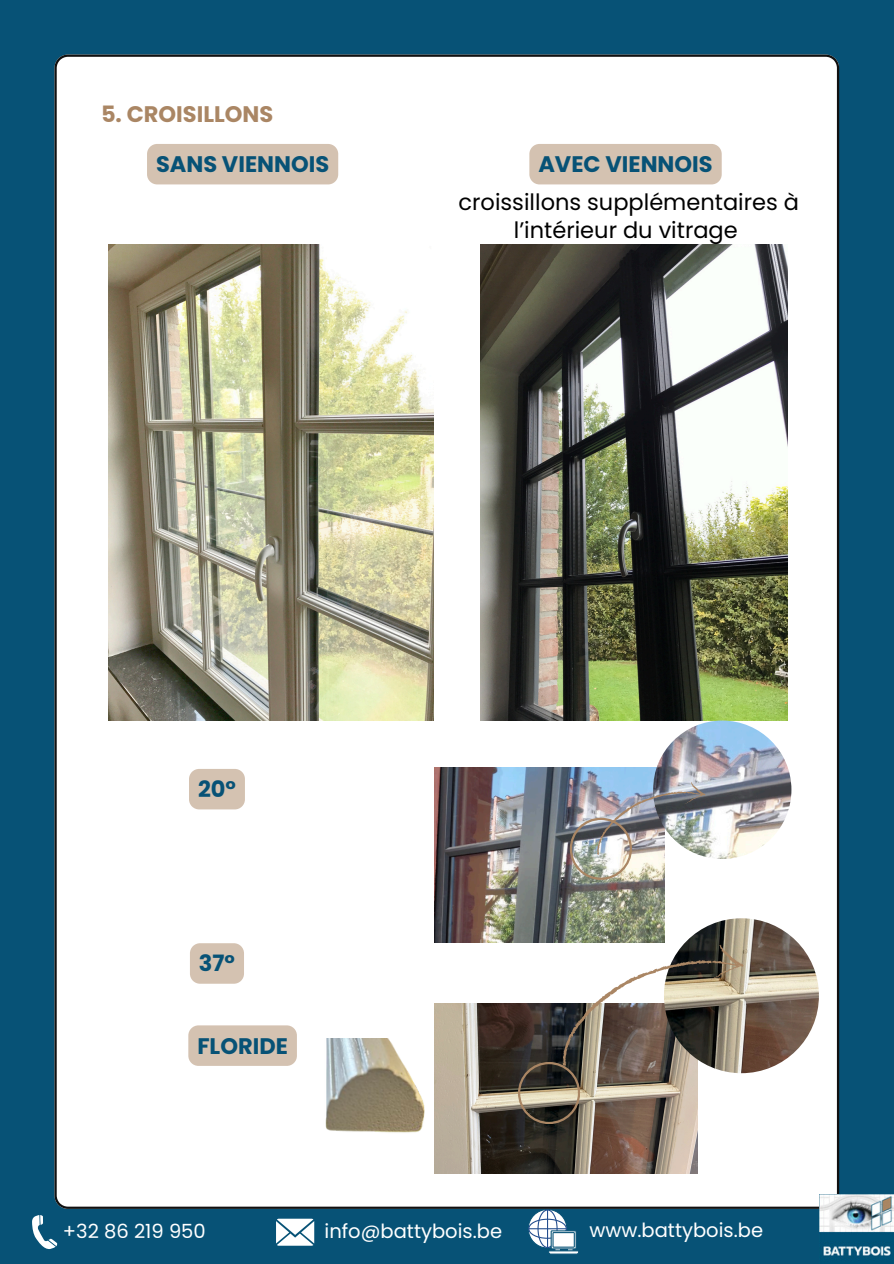
<style>
.page{position:relative;width:894px;height:1264px;background:#fff}
.page>*{position:absolute;margin:0;border:0;box-sizing:border-box;transform-origin:0 0}
.t1{font:22.5px/28.2px "Poppins";color:#000;text-align:center}
.t2{font:700 22.5px "Poppins";color:#075276}
.t3{font:700 22.5px "Poppins";color:#aa8664}
.t4{font:19.5px "Poppins";color:#fff}
</style>
<div class="page">
<div style="left:0;top:0;width:893px;height:1263px;background:#075276"></div>
<div style="left:54px;top:55px;width:784px;height:1153px;background:#fff"></div>
<div style="left:697px;top:885px;width:47px;height:79px;background:#fff"></div>
<img style="left:480px;top:244px;width:307px;height:476px">
<img style="left:301px;top:1038px;width:133px;height:101px">
<img style="left:434px;top:1003px;width:263px;height:170px">
<img style="left:663px;top:918px;width:155px;height:155px;border-radius:50%">
<img style="left:434px;top:767px;width:230px;height:175px">
<img style="left:653px;top:720px;width:138px;height:138px;border-radius:50%">
<div style="left:147px;top:144px;width:191px;height:40px;background:#d4c2b1;border-radius:10px"></div>
<div style="left:529px;top:144px;width:192px;height:40px;background:#d4c2b1;border-radius:10px"></div>
<div style="left:189px;top:769px;width:56px;height:40px;background:#d4c2b1"></div>
<div style="left:190px;top:943px;width:54px;height:40px;background:#d4c2b1"></div>
<div style="left:188px;top:1025px;width:109px;height:40px;background:#d4c2b1;border-radius:10px"></div>
<img style="left:569px;top:764px;width:136px;height:115px">
<img style="left:518px;top:914px;width:226px;height:209px">
<img style="left:109px;top:244px;width:324px;height:476px">
<img style="left:819px;top:1194px;width:74px;height:62px">
<svg style="left:32px;top:1215px;width:25px;height:34px"></svg>
<svg style="left:276px;top:1218px;width:38px;height:27px"></svg>
<svg style="left:527px;top:1208px;width:52px;height:46px"></svg>
<h1 class="t3" style="left:101px;top:99px;width:174px">5. CROISILLONS</h1>
<h1 class="t2" style="left:156px;top:148px;width:175px">SANS VIENNOIS</h1>
<p class="t2" style="left:538px;top:148px;width:176px">AVEC VIENNOIS</p>
<h2 class="t1" style="left:458px;top:188px;width:342px">croissillons supplémentaires à l’intérieur du vitrage</h2>
<p class="t2" style="left:198px;top:773px;width:39px">20°</p>
<p class="t2" style="left:199px;top:947px;width:38px">37°</p>
<p class="t2" style="left:197px;top:1029px;width:92px">FLORIDE</p>
<p class="t4" style="left:63px;top:1217px;width:144px">+32 86 219 950</p>
<p class="t4" style="left:324px;top:1217px;width:179px">info@battybois.be</p>
<p class="t4" style="left:589px;top:1216px;width:175px">www.battybois.be</p>
</div>
